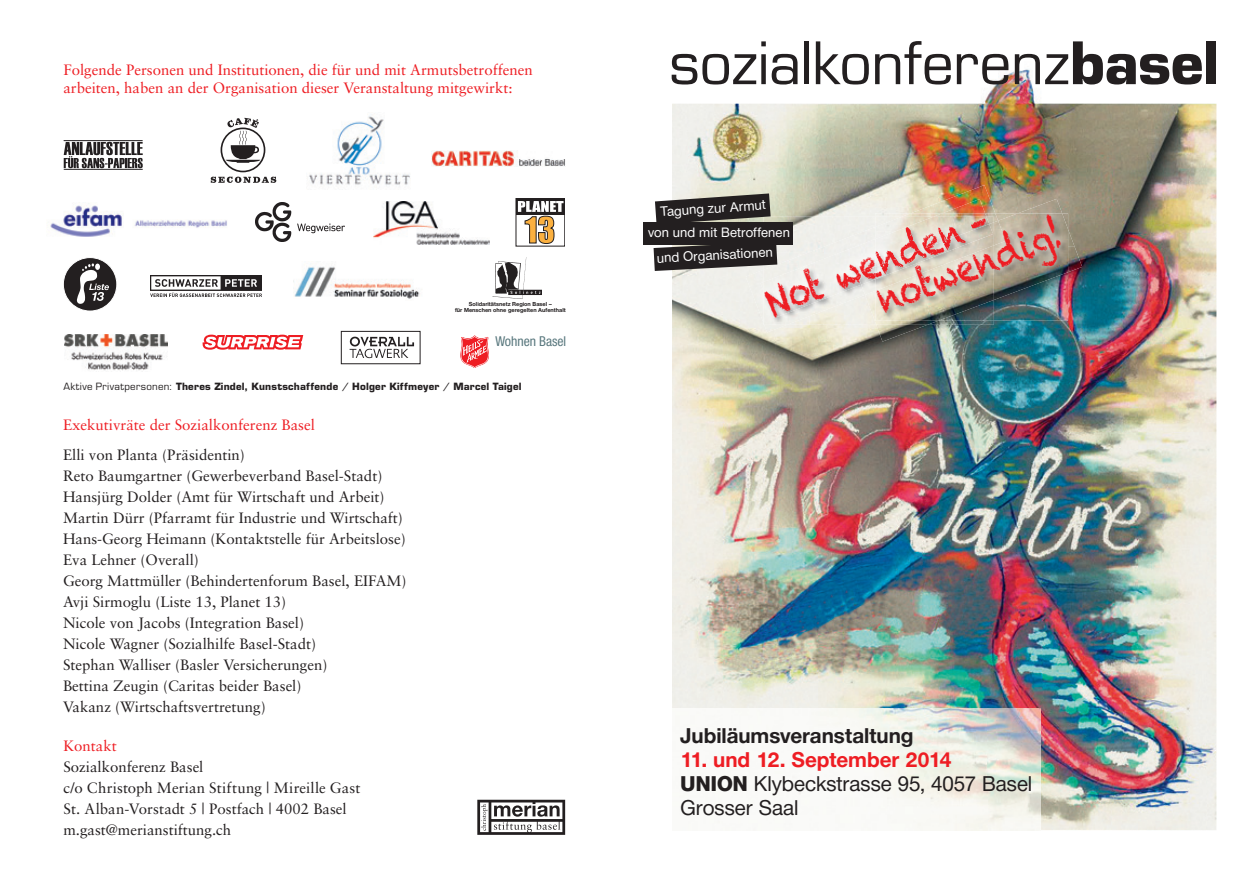
<style>
.page{position:relative;width:1259px;height:893px;background:#fff}
.page>*{position:absolute;margin:0;border:0;box-sizing:border-box;transform-origin:0 0}
.t1{font:57px "Eurostile";letter-spacing:-.005em;color:#231f20}
.t2{font:40.95px/37.8px "Chalkduster";color:#ee1d23;scale:.76 1}
.t3{font:21px/24px "Neue Helvetica BQ";color:#231f20}
.t4{font:700 21px "Neue Helvetica BQ";color:#231f20}
.t5{font:15px/21px "Sabon";color:#231f20}
.t6{font:15px/18px "Sabon";color:#ee1d23}
.t7{font:13.8px "Neue Helvetica Condensed BQ";color:#57767c}
.t8{font:13.35px "Neue Helvetica BQ";letter-spacing:.01em;color:#fff}
.t9{font:700 9.75px "Eurostile";letter-spacing:.02em;color:#231f20}
.t10{font:700 5.7px/6.8px "Neue Helvetica BQ";color:#231f20;text-align:center}
.s1{font-weight:400}
.s2{font-weight:700}
.s3{font-weight:700;color:#ee1d23}
.s4{font-weight:800}
</style>
<div class="page">
<img style="left:735px;top:69px;width:468px;height:35px">
<img style="left:672px;top:104px;width:544px;height:726px">
<img style="left:770px;top:217px;width:105px;height:10px">
<img style="left:938px;top:321px;width:56px;height:4px">
<img style="left:910px;top:185px;width:85px;height:28px">
<img style="left:745px;top:271px;width:42px;height:61px">
<img style="left:763px;top:227px;width:112px;height:98px">
<img style="left:942px;top:199px;width:43px;height:14px">
<svg style="left:760px;top:282px;width:3px;height:9px"></svg>
<img style="left:763px;top:239px;width:112px;height:79px">
<img style="left:875px;top:213px;width:26px;height:4px">
<svg style="left:986px;top:213px;width:8px;height:9px"></svg>
<img style="left:901px;top:213px;width:32px;height:4px">
<img style="left:933px;top:213px;width:53px;height:4px">
<img style="left:875px;top:217px;width:114px;height:5px">
<img style="left:994px;top:300px;width:74px;height:21px">
<img style="left:1017px;top:199px;width:57px;height:47px">
<img style="left:1068px;top:246px;width:14px;height:26px">
<img style="left:876px;top:325px;width:51px;height:17px">
<img style="left:865px;top:295px;width:73px;height:30px">
<img style="left:861px;top:285px;width:14px;height:10px">
<img style="left:857px;top:267px;width:18px;height:18px">
<img style="left:994px;top:213px;width:74px;height:87px">
<img style="left:875px;top:291px;width:119px;height:30px">
<img style="left:994px;top:221px;width:11px;height:24px">
<img style="left:875px;top:222px;width:119px;height:69px">
<img style="left:875px;top:224px;width:118px;height:55px">
<img style="left:672px;top:708px;width:368px;height:122px">
<div style="left:643px;top:222px;width:150px;height:23px;background:#231f20"></div>
<svg style="left:653px;top:245px;width:124px;height:26px;background:#434040"></svg>
<svg style="left:655px;top:193px;width:115px;height:29px;background:#4f4c49"></svg>
<svg style="left:477px;top:800px;width:88px;height:35px"></svg>
<img style="left:63px;top:140px;width:80px;height:30px">
<svg style="left:211px;top:118px;width:65px;height:65px"></svg>
<img style="left:309px;top:116px;width:101px;height:70px">
<img style="left:432px;top:150px;width:133px;height:16px">
<img style="left:50px;top:203px;width:177px;height:34px">
<img style="left:256px;top:202px;width:88px;height:39px">
<img style="left:373px;top:202px;width:117px;height:42px">
<div style="left:516px;top:199px;width:49px;height:15px;background:#231f20"></div>
<div style="left:516px;top:198px;width:49px;height:48px;border:1px solid #231f20"></div>
<svg style="left:518px;top:201px;width:45px;height:43px"></svg>
<div style="left:63px;top:258px;width:54px;height:53px;background:#231f20;border-radius:50%"></div>
<div style="left:63px;top:257px;width:54px;height:54px;border:1px solid #fff;border-radius:50%"></div>
<svg style="left:77px;top:263px;width:32px;height:41px"></svg>
<img style="left:150px;top:275px;width:111px;height:22px">
<img style="left:293px;top:266px;width:127px;height:33px">
<img style="left:65px;top:335px;width:102px;height:36px">
<svg style="left:202px;top:335px;width:101px;height:15px"></svg>
<img style="left:349px;top:336px;width:66px;height:23px">
<div style="left:341px;top:331px;width:79px;height:33px;border:1px solid #231f20"></div>
<svg style="left:460px;top:335px;width:29px;height:33px"></svg>
<img style="left:492px;top:257px;width:49px;height:42px">
<p class="t6" style="left:63px;top:61px;width:471px">Folgende Personen und Institutionen, die für und mit Armutsbetroffenen arbeiten, haben an der Organisation dieser Veranstaltung mitgewirkt:</p>
<p class="t10" style="left:455px;top:300px;width:112px">Solidaritätsnetz Region Basel –<br>für Menschen ohne geregelten Aufenthalt</p>
<p class="t7" style="left:495px;top:333px;width:72px">Wohnen Basel</p>
<p class="t9" style="left:63px;top:380px;width:460px"><span class="s1">Aktive Privatpersonen:</span> Theres Zindel, Kunstschaffende <span class="s1">/</span> Holger Kiffmeyer <span class="s1">/</span> Marcel Taigel</p>
<p class="t6" style="left:63px;top:416px;width:253px">Exekutivräte der Sozialkonferenz Basel</p>
<p class="t5" style="left:63px;top:444px;width:345px">Elli von Planta (Präsidentin)<br>Reto Baumgartner (Gewerbeverband Basel-Stadt)<br>Hansjürg Dolder (Amt für Wirtschaft und Arbeit)<br>Martin Dürr (Pfarramt für Industrie und Wirtschaft)<br>Hans-Georg Heimann (Kontaktstelle für Arbeitslose)<br>Eva Lehner (Overall)<br>Georg Mattmüller (Behindertenforum Basel, EIFAM)<br>Avji Sirmoglu (Liste 13, Planet 13)<br>Nicole von Jacobs (Integration Basel)<br>Nicole Wagner (Sozialhilfe Basel-Stadt)<br>Stephan Walliser (Basler Versicherungen)<br>Bettina Zeugin (Caritas beider Basel)<br>Vakanz (Wirtschaftsvertretung)</p>
<p class="t6" style="left:63px;top:737px;width:55px">Kontakt</p>
<p class="t5" style="left:63px;top:756px;width:298px">Sozialkonferenz Basel<br>c/o Christoph Merian Stiftung | Mireille Gast St. Alban-Vorstadt 5 | Postfach | 4002 Basel m.gast@merianstiftung.ch</p>
<h1 class="t1" style="left:669px;top:29px;width:552px">sozialkonferenz<span class="s2">basel</span></h1>
<p class="t8" style="left:660px;top:203px;width:107px;rotate:-4deg">Tagung zur Armut</p>
<h2 class="t2" style="left:858px;top:248px;width:257px;text-indent:-106px;rotate:-21deg">Not wenden – notwendig!</h2>
<p class="t8" style="left:648px;top:224px;width:143px">von und mit Betroffenen</p>
<p class="t8" style="left:656px;top:250px;width:118px;rotate:-3deg">und Organisationen</p>
<h3 class="t4" style="left:680px;top:723px;width:235px">Jubiläumsveranstaltung</h3>
<h3 class="t3" style="left:680px;top:748px;width:353px"><span class="s3">11. und 12. September 2014<br></span><span class="s4">UNION</span> Klybeckstrasse 95, 4057 Basel<br>Grosser Saal</h3>
</div>
